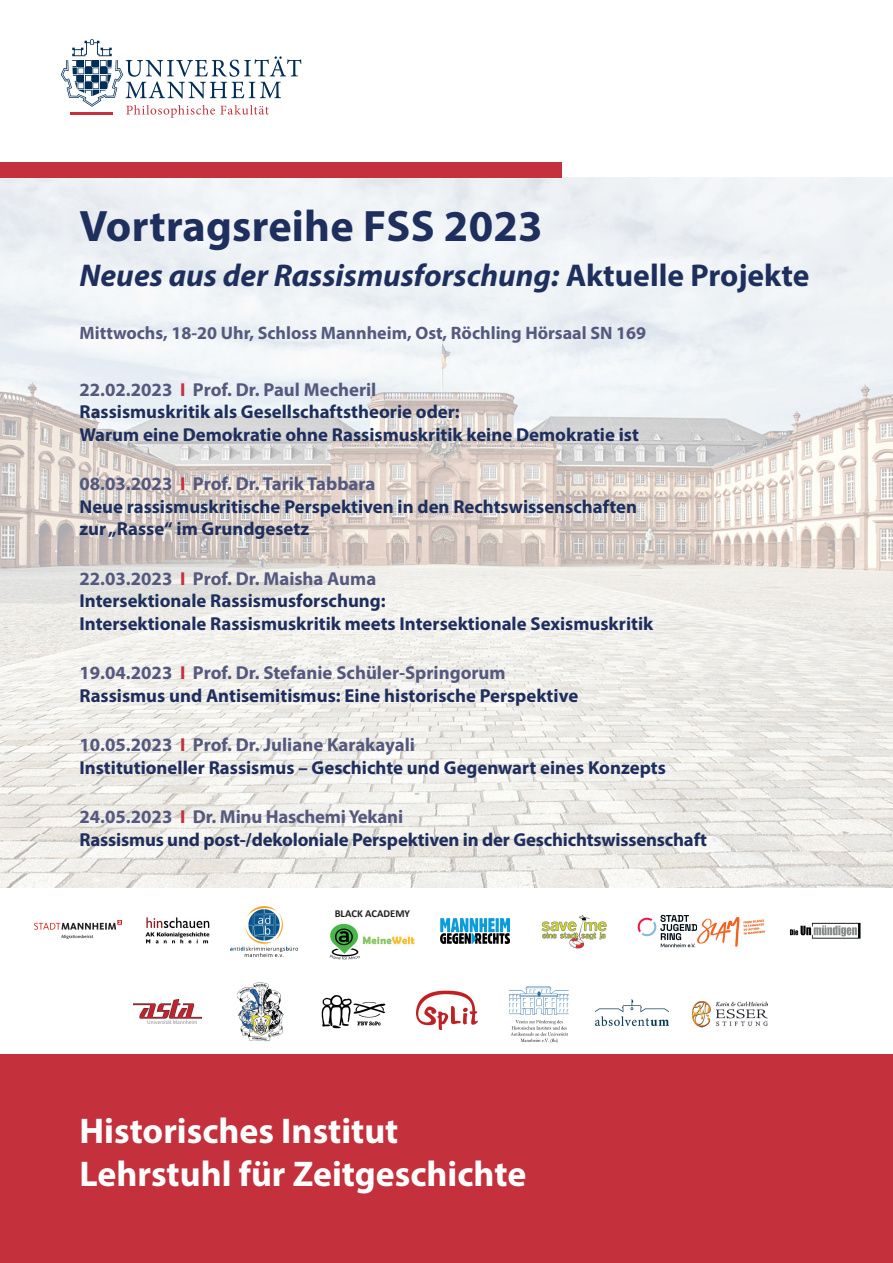
<style>
.page{position:relative;width:893px;height:1263px;background:#fff}
.page>*{position:absolute;margin:0;border:0;box-sizing:border-box;transform-origin:0 0}
.t1{font:700 44.17px "Myriad Pro";letter-spacing:.005em;color:#1e2f5e}
.t2{font:700 35.85px/43px "Myriad Pro";color:#fff}
.t3{font:italic 700 31.58px "Myriad Pro";color:#1e2f5e}
.t4{font:700 18.75px/22.5px "Myriad Pro";color:#1e2f5e}
.t5{font:700 18px "Myriad Pro";color:#55597e}
.t6{font:700 10.57px "Calibri";color:#231f20}
.s1{font-style:normal}
.s2{color:#55597e}
.s3{color:#c4303b}
</style>
<div class="page">
<img style="left:0;top:178px;width:893px;height:709px">
<div style="left:0;top:1054px;width:893px;height:209px;background:#c4303b"></div>
<svg style="left:61px;top:39px;width:240px;height:79px"></svg>
<hr style="left:71px;top:112px;width:42px;height:2px;background:#c4303b">
<div style="left:0;top:163px;width:561px;height:15px;background:#c4303b"></div>
<img style="left:35px;top:920px;width:87px;height:19px">
<img style="left:541px;top:914px;width:66px;height:35px">
<img style="left:441px;top:918px;width:69px;height:26px">
<img style="left:145px;top:917px;width:65px;height:27px">
<img style="left:637px;top:914px;width:60px;height:34px">
<img style="left:697px;top:917px;width:68px;height:30px">
<img style="left:789px;top:923px;width:72px;height:16px">
<img style="left:231px;top:906px;width:67px;height:50px">
<img style="left:329px;top:923px;width:31px;height:37px">
<img style="left:362px;top:936px;width:53px;height:9px">
<img style="left:416px;top:990px;width:62px;height:40px">
<img style="left:321px;top:995px;width:65px;height:34px">
<img style="left:595px;top:999px;width:73px;height:26px">
<img style="left:133px;top:999px;width:68px;height:25px">
<img style="left:509px;top:986px;width:60px;height:57px">
<img style="left:237px;top:982px;width:47px;height:60px">
<img style="left:692px;top:1001px;width:75px;height:26px">
<h1 class="t1" style="left:79px;top:197px;width:465px">Vortragsreihe FSS 2023</h1>
<h3 class="t3" style="left:79px;top:255px;width:732px">Neues aus der Rassismusforschung: <span class="s1">Aktuelle Projekte</span></h3>
<p class="t5" style="left:79px;top:321px;width:568px">Mittwochs, 18-20 Uhr, Schloss Mannheim, Ost, Röchling Hörsaal SN 169</p>
<p class="t4" style="left:79px;top:377px;width:561px"><span class="s2">22.02.2023</span> <span class="s3">I</span> <span class="s2">Prof. Dr. Paul Mecheril<br></span>Rassismuskritik als Gesellschaftstheorie oder:<br>Warum eine Demokratie ohne Rassismuskritik keine Demokratie ist</p>
<p class="t4" style="left:79px;top:472px;width:559px"><span class="s2">08.03.2023</span> <span class="s3">I</span> <span class="s2">Prof. Dr. Tarik Tabbara<br></span>Neue rassismuskritische Perspektiven in den Rechtswissenschaften zur „Rasse“ im Grundgesetz</p>
<p class="t4" style="left:79px;top:566px;width:575px"><span class="s2">22.03.2023</span> <span class="s3">I</span> <span class="s2">Prof. Dr. Maisha Auma<br></span>Intersektionale Rassismusforschung:<br>Intersektionale Rassismuskritik meets Intersektionale Sexismuskritik</p>
<p class="t4" style="left:79px;top:661px;width:500px"><span class="s2">19.04.2023</span> <span class="s3">I</span> <span class="s2">Prof. Dr. Stefanie Schüler-Springorum<br></span>Rassismus und Antisemitismus: Eine historische Perspektive</p>
<p class="t4" style="left:79px;top:733px;width:588px"><span class="s2">10.05.2023</span> <span class="s3">I</span> <span class="s2">Prof. Dr. Juliane Karakayali<br></span>Institutioneller Rassismus – Geschichte und Gegenwart eines Konzepts</p>
<p class="t4" style="left:79px;top:805px;width:629px"><span class="s2">24.05.2023</span> <span class="s3">I</span> <span class="s2">Dr. Minu Haschemi Yekani<br></span>Rassismus und post-/dekoloniale Perspektiven in der Geschichtswissenschaft</p>
<p class="t6" style="left:335px;top:906px;width:77px">BLACK ACADEMY</p>
<h2 class="t2" style="left:79px;top:1108px;width:448px">Historisches Institut<br>Lehrstuhl für Zeitgeschichte</h2>
</div>
